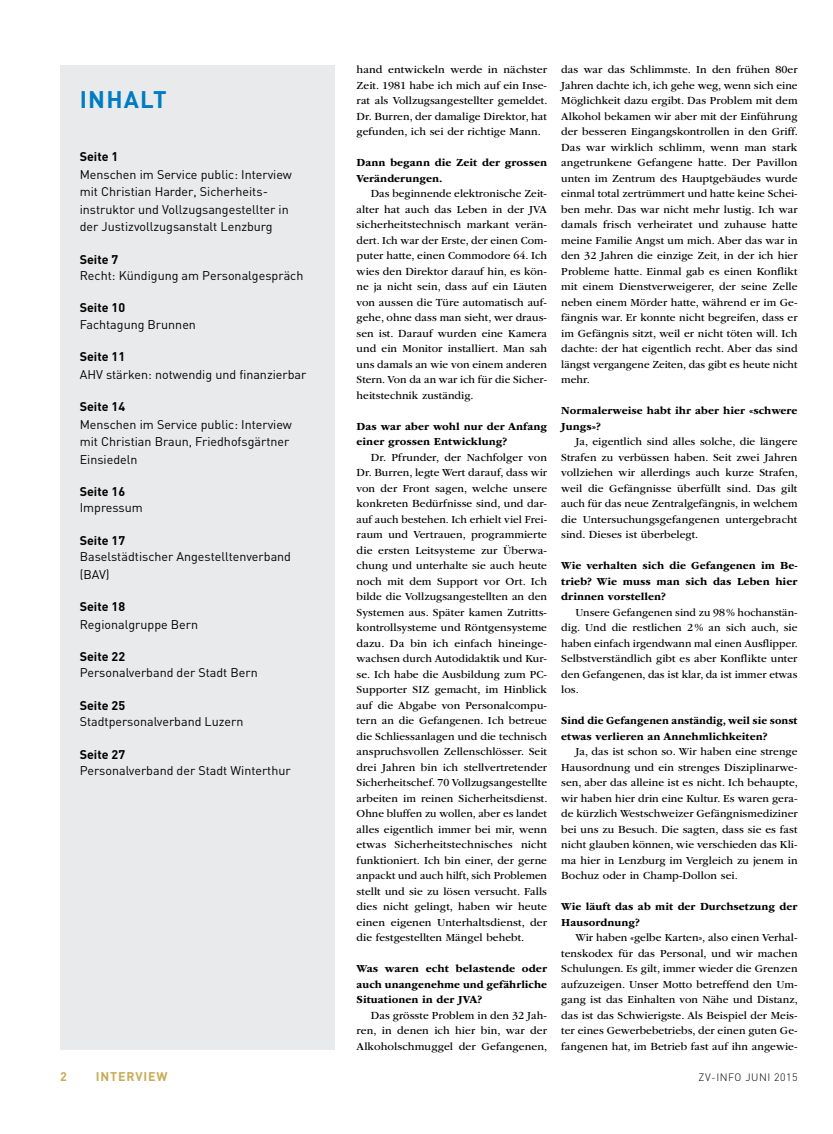
<style>
.page{position:relative;width:833px;height:1134px;background:#fff}
.page>*{position:absolute;margin:0;border:0;box-sizing:border-box;transform-origin:0 0}
.t1{font:700 23.75px "DIN";letter-spacing:.05em;color:#007cc2}
.t2{font:12.5px/17.5px "DIN";color:#000}
.t3{font:700 12.5px "DIN";color:#000}
.t4{font:700 12.5px "DIN";letter-spacing:.065em;color:#c9ac59}
.t5{font:11.25px/15.5px "ITC Garamond Std";letter-spacing:.005em;color:#000;text-align:justify}
.t6{font:700 11.25px/15.5px "ITC Garamond Std";letter-spacing:.005em;color:#000}
.t7{font:300 10.62px "DIN";letter-spacing:.05em;color:#000}
</style>
<div class="page">
<div style="left:60px;top:66px;width:274px;height:984px;background:#e9eaeb"></div>
<h1 class="t1" style="left:80px;top:84px;width:88px">INHALT</h1>
<p class="t3" style="left:80px;top:148px;width:40px">Seite 1</p>
<p class="t2" style="left:80px;top:165px;width:214px">Menschen im Service public: Interview mit Christian Harder, Sicherheits&shy;instruktor und Vollzugsangestellter in der Justizvollzugsanstalt Lenzburg</p>
<p class="t3" style="left:80px;top:251px;width:40px">Seite 7</p>
<p class="t2" style="left:80px;top:266px;width:225px">Recht: Kündigung am Personalgespräch</p>
<p class="t3" style="left:80px;top:300px;width:47px">Seite 10</p>
<p class="t2" style="left:80px;top:315px;width:118px">Fachtagung Brunnen</p>
<p class="t3" style="left:80px;top:348px;width:47px">Seite 11</p>
<p class="t2" style="left:80px;top:365px;width:228px">AHV stärken: notwendig und finanzierbar</p>
<p class="t3" style="left:80px;top:398px;width:47px">Seite 14</p>
<p class="t2" style="left:80px;top:415px;width:214px">Menschen im Service public: Interview mit Christian Braun, Friedhofsgärtner<br>Einsiedeln</p>
<p class="t3" style="left:80px;top:483px;width:47px">Seite 16</p>
<p class="t2" style="left:80px;top:499px;width:65px">Impressum</p>
<p class="t3" style="left:80px;top:532px;width:47px">Seite 17</p>
<p class="t2" style="left:80px;top:548px;width:213px">Baselstädtischer Angestelltenverband (BAV)</p>
<p class="t3" style="left:80px;top:598px;width:47px">Seite 18</p>
<p class="t2" style="left:80px;top:615px;width:120px">Regionalgruppe Bern</p>
<p class="t3" style="left:80px;top:648px;width:47px">Seite 22</p>
<p class="t2" style="left:80px;top:664px;width:179px">Personalverband der Stadt Bern</p>
<p class="t3" style="left:80px;top:697px;width:47px">Seite 25</p>
<p class="t2" style="left:80px;top:713px;width:165px">Stadtpersonalverband Luzern</p>
<p class="t3" style="left:80px;top:746px;width:47px">Seite 27</p>
<p class="t2" style="left:80px;top:761px;width:212px">Personalverband der Stadt Winterthur</p>
<p class="t5" style="left:356px;top:62px;width:192px">hand entwickeln werde in nächster Zeit. 1981 habe ich mich auf ein Inse&shy;rat als Vollzugsangestellter gemeldet.<br>Dr. Burren, der damalige Direktor, hat gefunden, ich sei der richtige Mann.</p>
<p class="t6" style="left:356px;top:155px;width:192px">Dann begann die Zeit der grossen<br>Veränderungen.</p>
<p class="t5" style="left:356px;top:186px;width:192px;text-indent:14px">Das beginnende elektronische Zeit&shy;alter hat auch das Leben in der JVA sicherheitstechnisch markant verän&shy;dert. Ich war der Erste, der einen Com&shy;puter hatte, einen Commodore 64. Ich wies den Direktor darauf hin, es kön&shy;ne ja nicht sein, dass auf ein Läuten von aussen die Türe automatisch auf&shy;gehe, ohne dass man sieht, wer draus&shy;sen ist. Darauf wurden eine Kamera und ein Monitor installiert. Man sah uns damals an wie von einem anderen Stern. Von da an war ich für die Sicher&shy;heitstechnik zuständig.</p>
<p class="t6" style="left:356px;top:418px;width:192px">Das war aber wohl nur der Anfang einer grossen Entwicklung?</p>
<p class="t5" style="left:356px;top:449px;width:192px;text-indent:14px">Dr. Pfrunder, der Nachfolger von Dr. Burren, legte Wert darauf, dass wir von der Front sagen, welche unsere konkreten Bedürfnisse sind, und dar&shy;auf auch bestehen. Ich erhielt viel Frei&shy;raum und Vertrauen, programmierte die ersten Leitsysteme zur Überwa&shy;chung und unterhalte sie auch heute noch mit dem Support vor Ort. Ich bilde die Vollzugsangestellten an den Systemen aus. Später kamen Zutritts&shy;kontrollsysteme und Röntgensysteme dazu. Da bin ich einfach hineinge&shy;wachsen durch Autodidaktik und Kur&shy;se. Ich habe die Ausbildung zum PC-Supporter SIZ gemacht, im Hinblick auf die Abgabe von Personalcompu&shy;tern an die Gefangenen. Ich betreue die Schliessanlagen und die technisch anspruchsvollen Zellenschlösser. Seit drei Jahren bin ich stellvertretender Sicherheitschef. 70 Vollzugsangestellte arbeiten im reinen Sicherheitsdienst.<br>Ohne bluffen zu wollen, aber es landet alles eigentlich immer bei mir, wenn etwas Sicherheitstechnisches nicht funktioniert. Ich bin einer, der gerne anpackt und auch hilft, sich Problemen stellt und sie zu lösen versucht. Falls dies nicht gelingt, haben wir heute einen eigenen Unterhaltsdienst, der die festgestellten Mängel behebt.</p>
<p class="t6" style="left:356px;top:961px;width:192px;text-align:justify">Was waren echt belastende oder auch unangenehme und gefährliche Situationen in der JVA?</p>
<p class="t5" style="left:356px;top:1008px;width:192px;text-indent:14px">Das grösste Problem in den 32 Jah&shy;ren, in denen ich hier bin, war der Alkoholschmuggel der Gefangenen,</p>
<p class="t5" style="left:561px;top:62px;width:238px">das war das Schlimmste. In den frühen 80er Jahren dachte ich, ich gehe weg, wenn sich eine Möglichkeit dazu ergibt. Das Problem mit dem Alkohol bekamen wir aber mit der Einführung der besseren Eingangskontrollen in den Griff.<br>Das war wirklich schlimm, wenn man stark angetrunkene Gefangene hatte. Der Pavillon unten im Zentrum des Hauptgebäudes wurde einmal total zertrümmert und hatte keine Schei&shy;ben mehr. Das war nicht mehr lustig. Ich war damals frisch verheiratet und zuhause hatte meine Familie Angst um mich. Aber das war in den 32 Jahren die einzige Zeit, in der ich hier Probleme hatte. Einmal gab es einen Konflikt mit einem Dienstverweigerer, der seine Zelle neben einem Mörder hatte, während er im Ge&shy;fängnis war. Er konnte nicht begreifen, dass er im Gefängnis sitzt, weil er nicht töten will. Ich dachte: der hat eigentlich recht. Aber das sind längst vergangene Zeiten, das gibt es heute nicht mehr.</p>
<p class="t6" style="left:561px;top:403px;width:238px">Normalerweise habt ihr aber hier «schwere<br>Jungs»?</p>
<p class="t5" style="left:561px;top:434px;width:238px;text-indent:14px">Ja, eigentlich sind alles solche, die längere Strafen zu verbüssen haben. Seit zwei Jahren vollziehen wir allerdings auch kurze Strafen, weil die Gefängnisse überfüllt sind. Das gilt auch für das neue Zentralgefängnis, in welchem die Untersuchungsgefangenen untergebracht sind. Dieses ist überbelegt.</p>
<p class="t6" style="left:561px;top:558px;width:238px;text-align:justify">Wie verhalten sich die Gefangenen im Be&shy;trieb? Wie muss man sich das Leben hier drinnen vorstellen?</p>
<p class="t5" style="left:561px;top:604px;width:238px;text-indent:14px">Unsere Gefangenen sind zu 98% hochanstän&shy;dig. Und die restlichen 2% an sich auch, sie haben einfach irgendwann mal einen Ausflipper.<br>Selbstverständlich gibt es aber Konflikte unter den Gefangenen, das ist klar, da ist immer etwas los.</p>
<p class="t6" style="left:561px;top:713px;width:238px">Sind die Gefangenen anständig, weil sie sonst etwas verlieren an Annehmlichkeiten?</p>
<p class="t5" style="left:561px;top:744px;width:238px;text-indent:14px">Ja, das ist schon so. Wir haben eine strenge Hausordnung und ein strenges Disziplinarwe&shy;sen, aber das alleine ist es nicht. Ich behaupte, wir haben hier drin eine Kultur. Es waren gera&shy;de kürzlich Westschweizer Gefängnismediziner bei uns zu Besuch. Die sagten, dass sie es fast nicht glauben können, wie verschieden das Kli&shy;ma hier in Lenzburg im Vergleich zu jenem in Bochuz oder in Champ-Dollon sei.</p>
<p class="t6" style="left:561px;top:899px;width:238px">Wie läuft das ab mit der Durchsetzung der<br>Hausordnung?</p>
<p class="t5" style="left:561px;top:930px;width:238px;text-indent:14px">Wir haben «gelbe Karten», also einen Verhal&shy;tenskodex für das Personal, und wir machen Schulungen. Es gilt, immer wieder die Grenzen aufzuzeigen. Unser Motto betreffend den Um&shy;gang ist das Einhalten von Nähe und Distanz, das ist das Schwierigste. Als Beispiel der Meis&shy;ter eines Gewerbebetriebs, der einen guten Ge&shy;fangenen hat, im Betrieb fast auf ihn angewie-</p>
<p class="t4" style="left:60px;top:1068px;width:8px">2</p>
<p class="t4" style="left:96px;top:1068px;width:73px">INTERVIEW</p>
<p class="t7" style="left:698px;top:1070px;width:100px">ZV-INFO JUNI 2015</p>
</div>
